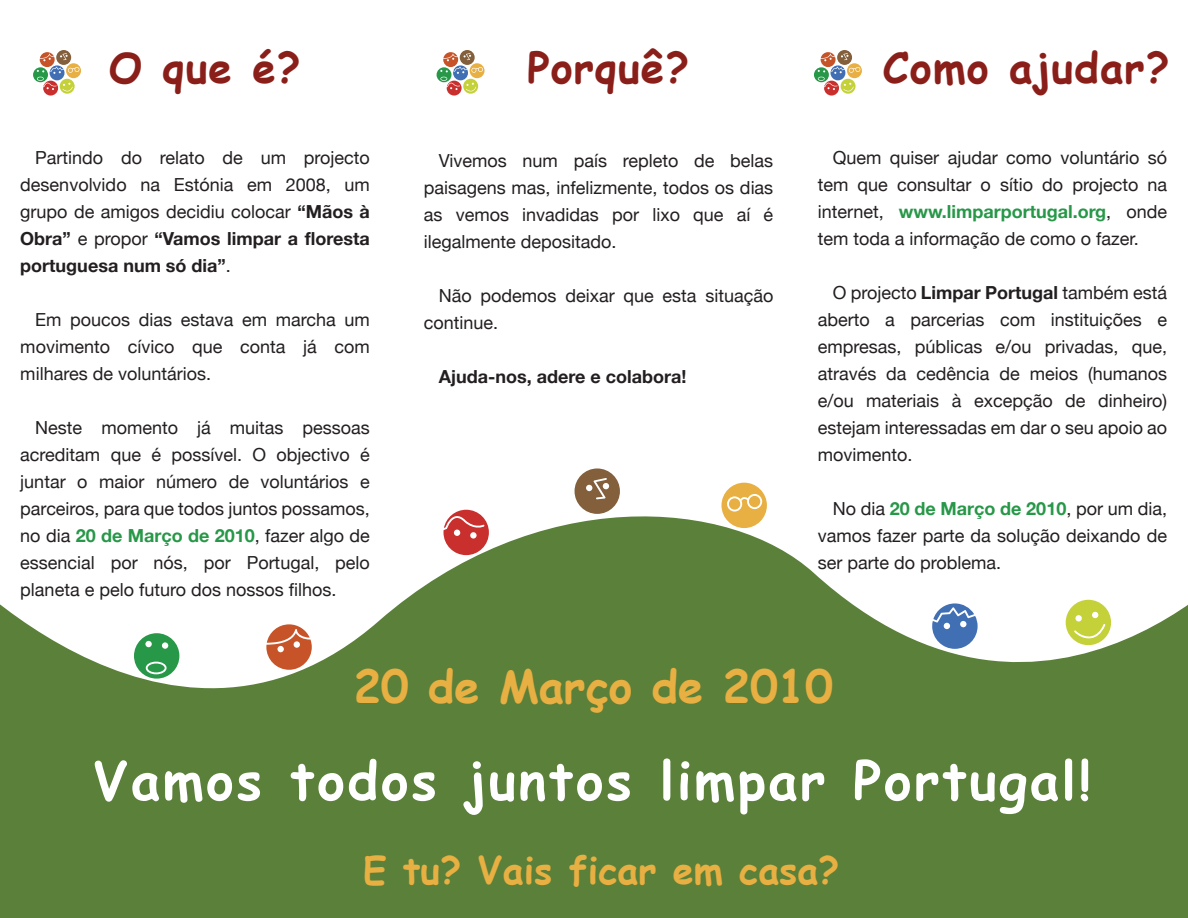
<style>
.page{position:relative;width:1188px;height:918px;background:#fff}
.page>*{position:absolute;margin:0;border:0;box-sizing:border-box;transform-origin:0 0}
.t1{font:700 52.5px "Comic Sans MS";letter-spacing:.05em;color:#fff}
.t2{font:700 45px "Comic Sans MS";color:#e8af42}
.t3{font:700 42px "Comic Sans MS";letter-spacing:.025em;color:#8a1f1a}
.t4{font:700 37.5px "Comic Sans MS";color:#e8af42}
.t5{font:18px/27px "Helvetica Neue";color:#231f20;text-align:justify}
.t6{font:700 18px "Helvetica Neue";color:#231f20}
.s1{font-weight:700}
.s2{font-weight:700;color:#279748}
</style>
<div class="page">
<svg style="left:0;top:487px;width:1188px;height:431px;fill:#5a8039"></svg>
<svg style="left:33px;top:50px;width:48px;height:46px"></svg>
<svg style="left:437px;top:50px;width:48px;height:46px"></svg>
<svg style="left:814px;top:50px;width:48px;height:46px"></svg>
<svg style="left:266px;top:624px;width:46px;height:46px"></svg>
<svg style="left:575px;top:468px;width:45px;height:46px"></svg>
<svg style="left:443px;top:510px;width:46px;height:45px"></svg>
<svg style="left:1066px;top:600px;width:45px;height:45px"></svg>
<svg style="left:134px;top:633px;width:45px;height:46px"></svg>
<svg style="left:722px;top:483px;width:45px;height:45px"></svg>
<svg style="left:932px;top:603px;width:46px;height:46px"></svg>
<h3 class="t3" style="left:109px;top:37px;width:193px">O que é?</h3>
<p class="t5" style="left:20px;top:144px;width:351px;text-indent:15px">Partindo do relato de um projecto desenvolvido na Estónia em 2008, um grupo de amigos decidiu colocar <span class="s1">“Mãos à Obra”</span> e propor <span class="s1">“Vamos limpar a floresta portuguesa num só dia”</span>.</p>
<p class="t5" style="left:20px;top:306px;width:351px;text-indent:15px">Em poucos dias estava em marcha um movimento cívico que conta já com milhares de voluntários.</p>
<p class="t5" style="left:20px;top:414px;width:351px;text-indent:15px">Neste momento já muitas pessoas acreditam que é possível. O objectivo é juntar o maior número de voluntários e parceiros, para que todos juntos possamos, no dia <span class="s2">20 de Março de 2010</span>, fazer algo de essencial por nós, por Portugal, pelo planeta e pelo futuro dos nossos filhos.</p>
<h3 class="t3" style="left:527px;top:37px;width:163px">Porquê?</h3>
<p class="t5" style="left:424px;top:147px;width:351px;text-indent:15px">Vivemos num país repleto de belas paisagens mas, infelizmente, todos os dias as vemos invadidas por lixo que aí é ilegalmente depositado.</p>
<p class="t5" style="left:424px;top:282px;width:351px;text-indent:15px">Não podemos deixar que esta situação continue.</p>
<p class="t6" style="left:439px;top:366px;width:249px">Ajuda-nos, adere e colabora!</p>
<h3 class="t3" style="left:883px;top:37px;width:288px">Como ajudar?</h3>
<p class="t5" style="left:818px;top:144px;width:351px;text-indent:15px">Quem quiser ajudar como voluntário só tem que consultar o sítio do projecto na internet, <span class="s2">www.limparportugal.org</span>, onde tem toda a informação de como o fazer.</p>
<p class="t5" style="left:818px;top:279px;width:351px;text-indent:15px">O projecto <span class="s1">Limpar Portugal</span> também está aberto a parcerias com instituições e empresas, públicas e/ou privadas, que, através da cedência de meios (humanos e/ou materiais à excepção de dinheiro) estejam interessadas em dar o seu apoio ao movimento.</p>
<p class="t5" style="left:818px;top:495px;width:351px;text-indent:15px">No dia <span class="s2">20 de Março de 2010</span>, por um dia, vamos fazer parte da solução deixando de ser parte do problema.</p>
<h2 class="t2" style="left:354px;top:653px;width:481px">20 de Março de 2010</h2>
<h1 class="t1" style="left:93px;top:742px;width:1000px">Vamos todos juntos limpar Portugal!</h1>
<h3 class="t4" style="left:363px;top:843px;width:478px">E tu? Vais ficar em casa?</h3>
</div>
